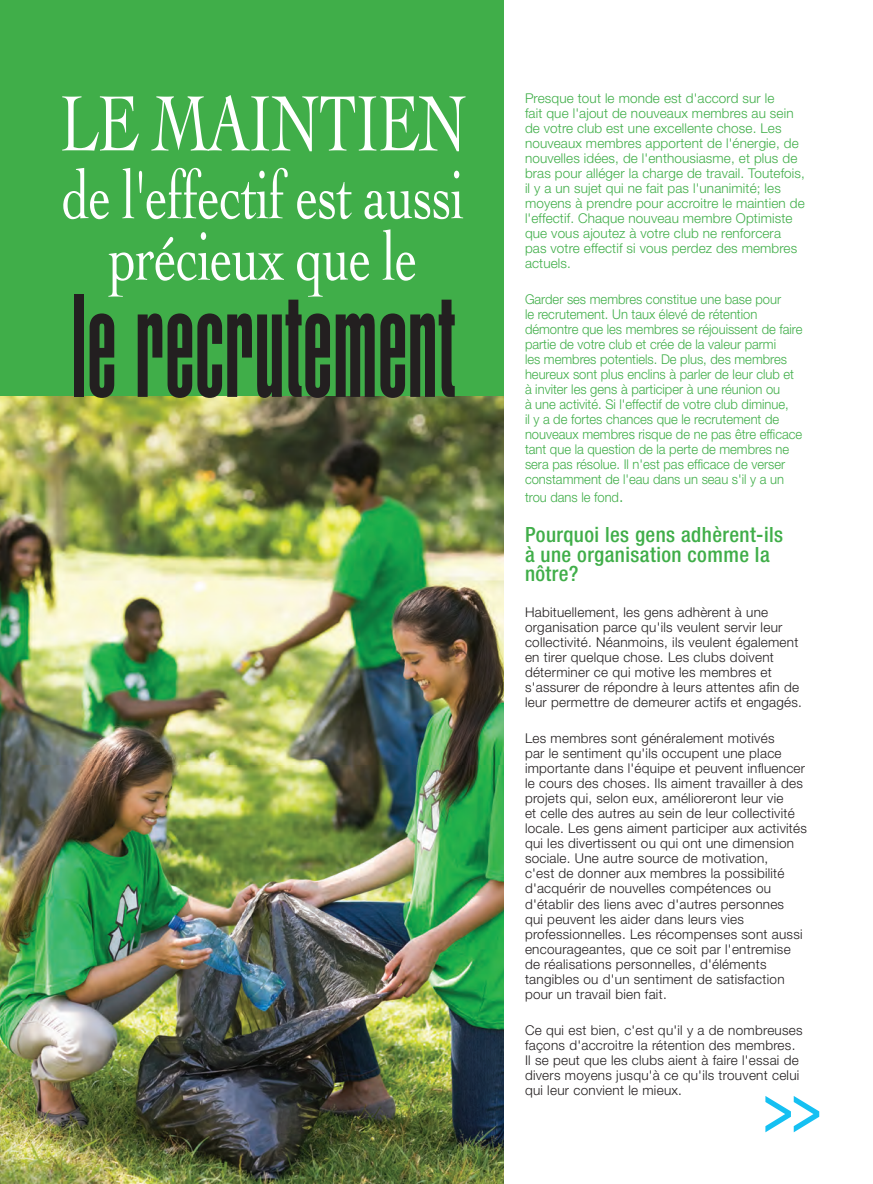
<style>
.page{position:relative;width:873px;height:1184px;background:#fff}
.page>*{position:absolute;margin:0;border:0;box-sizing:border-box;transform-origin:0 0}
.t1{font:900 extra-condensed 144px "Helvetica";letter-spacing:.01em;color:#231f20;scale:.72 1}
.t2{font:82.5px "Cochin";color:#fff;scale:.72 1}
.t3{font:900 extra-condensed 81px "Helvetica";color:#15c0f2;scale:.72 1}
.t4{font:70.5px/61.5px "Cochin";letter-spacing:-.015em;color:#fff;text-align:center;scale:.72 1}
.t5{font:500 condensed 21px/19.5px "Helvetica Neue LT Std";letter-spacing:.02em;color:#40ae49}
.t6{font:300 13.5px/15px "Helvetica Neue LT Std";letter-spacing:.02em;color:#231f20}
.t7{font:300 13.5px/15px "Helvetica Neue LT Std";color:#40ae49;scale:.96 1}
.t8{font:300 13.5px/15px "Helvetica Neue LT Std";color:#40ae49}
.s1{font-size:16.5px}
</style>
<div class="page">
<div style="left:0;top:0;width:504px;height:396px;background:#40ae49"></div>
<img style="left:0;top:396px;width:504px;height:788px">
<svg style="left:0;top:1178px;width:5px;height:6px"></svg>
<h2 class="t2" style="left:60px;top:68px;width:313px">Le maintien</h2>
<h3 class="t4" style="left:62px;top:161px;width:560px">de l'effectif est aussi précieux que le</h3>
<h1 class="t1" style="left:71px;top:264px;width:535px">le recrutement</h1>
<p class="t8" style="left:525px;top:90px;width:281px">Presque tout le monde est d'accord sur le<br>fait que l'ajout de nouveaux membres au sein de votre club est une excellente chose. Les nouveaux membres apportent de l'énergie, de nouvelles idées, de l'enthousiasme, et plus de bras pour alléger la charge de travail. Toutefois, il y a un sujet qui ne fait pas l'unanimité; les moyens à prendre pour accroitre le maintien de l'effectif. Chaque nouveau membre Optimiste que vous ajoutez à votre club ne renforcera pas votre effectif si vous perdez des membres actuels.</p>
<p class="t7" style="left:525px;top:291px;width:291px">Garder ses membres constitue une base pour<br>le recrutement. Un taux élevé de rétention démontre que les membres se réjouissent de faire partie de votre club et crée de la valeur parmi<br>les membres potentiels. De plus, des membres heureux sont plus enclins à parler de leur club et à inviter les gens à participer à une réunion ou<br>à une activité. Si l'effectif de votre club diminue,<br>il y a de fortes chances que le recrutement de nouveaux membres risque de ne pas être efficace tant que la question de la perte de membres ne sera pas résolue. Il n'est pas efficace de verser constamment de l'eau dans un seau s'il y a un</p>
<p class="t7" style="left:525px;top:489px;width:104px">trou dans le fond<span class="s1">.</span></p>
<h3 class="t5" style="left:525px;top:525px;width:260px">Pourquoi les gens adhèrent-ils à une organisation comme la nôtre?</h3>
<p class="t6" style="left:525px;top:605px;width:278px">Habituellement, les gens adhèrent à une organisation parce qu'ils veulent servir leur collectivité. Néanmoins, ils veulent également en tirer quelque chose. Les clubs doivent déterminer ce qui motive les membres et s'assurer de répondre à leurs attentes afin de leur permettre de demeurer actifs et engagés.</p>
<p class="t6" style="left:525px;top:731px;width:284px">Les membres sont généralement motivés<br>par le sentiment qu'ils occupent une place importante dans l'équipe et peuvent influencer le cours des choses. Ils aiment travailler à des projets qui, selon eux, amélioreront leur vie<br>et celle des autres au sein de leur collectivité locale. Les gens aiment participer aux activités qui les divertissent ou qui ont une dimension sociale. Une autre source de motivation,<br>c'est de donner aux membres la possibilité d'acquérir de nouvelles compétences ou d'établir des liens avec d'autres personnes<br>qui peuvent les aider dans leurs vies professionnelles. Les récompenses sont aussi encourageantes, que ce soit par l'entremise de réalisations personnelles, d'éléments tangibles ou d'un sentiment de satisfaction pour un travail bien fait.</p>
<p class="t6" style="left:525px;top:1022px;width:279px">Ce qui est bien, c'est qu'il y a de nombreuses façons d'accroitre la rétention des membres.<br>Il se peut que les clubs aient à faire l'essai de divers moyens jusqu'à ce qu'ils trouvent celui qui leur convient le mieux.</p>
<h3 class="t3" style="left:764px;top:1059px;width:81px">&gt;&gt;</h3>
</div>
